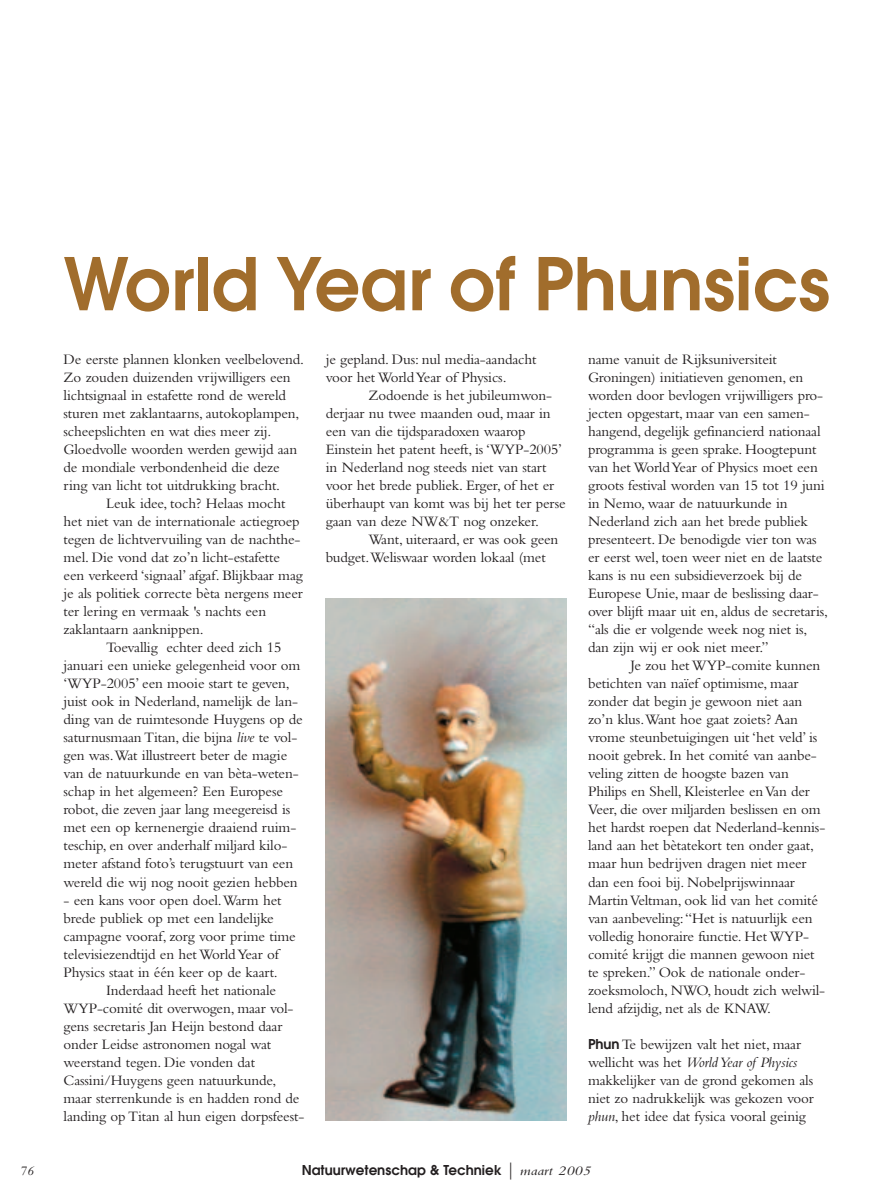
<style>
.page{position:relative;width:893px;height:1191px;background:#fff}
.page>*{position:absolute;margin:0;border:0;box-sizing:border-box;transform-origin:0 0}
.t1{font:600 72px "Avant Garde";color:#a16d2c}
.t2{font:15px/18px "Bembo";letter-spacing:-.01em;color:#231f20}
.t3{font:600 13.5px "Avant Garde";color:#231f20}
.t4{font:italic 13.5px "Bembo";color:#231f20}
.s1{font-style:italic}
.s2{font-family:"Avant Garde";font-weight:600;font-size:13.5px}
.s3{font-family:"Bembo";font-weight:400;font-size:19.5px}
.s4{font-family:"Bembo";font-weight:400;font-style:italic}
</style>
<div class="page">
<img style="left:326px;top:598px;width:241px;height:522px">
<h1 class="t1" style="left:64px;top:257px;width:768px">World Year of Phunsics</h1>
<p class="t2" style="left:64px;top:352px;width:242px">De eerste plannen klonken veelbelovend.<br>Zo zouden duizenden vrijwilligers een lichtsignaal in estafette rond de wereld sturen met zaklantaarns, autokoplampen, scheepslichten en wat dies meer zij.<br>Gloedvolle woorden werden gewijd aan de mondiale verbondenheid die deze ring van licht tot uitdrukking bracht.</p>
<p class="t2" style="left:64px;top:496px;width:241px;text-indent:43px">Leuk idee, toch? Helaas mocht het niet van de internationale actiegroep tegen de lichtvervuiling van de nachthe&shy;mel. Die vond dat zo’n licht-estafette een verkeerd ‘signaal’ afgaf. Blijkbaar mag je als politiek correcte bèta nergens meer ter lering en vermaak 's nachts een zaklantaarn aanknippen.</p>
<p class="t2" style="left:64px;top:640px;width:241px;text-indent:43px">Toevallig echter deed zich 15 januari een unieke gelegenheid voor om ‘WYP-2005’ een mooie start te geven, juist ook in Nederland, namelijk de lan&shy;ding van de ruimtesonde Huygens op de saturnusmaan Titan, die bijna <span class="s1">live</span> te vol&shy;gen was.Wat illustreert beter de magie van de natuurkunde en van bèta-weten&shy;schap in het algemeen? Een Europese robot, die zeven jaar lang meegereisd is met een op kernenergie draaiend ruim&shy;teschip, en over anderhalf miljard kilo&shy;meter afstand foto’s terugstuurt van een wereld die wij nog nooit gezien hebben</p>
<p class="t2" style="left:64px;top:892px;width:234px">- een kans voor open doel.Warm het brede publiek op met een landelijke campagne vooraf, zorg voor prime time televisiezendtijd en het World Year of Physics staat in één keer op de kaart.</p>
<p class="t2" style="left:64px;top:982px;width:242px;text-indent:43px">Inderdaad heeft het nationale WYP-comité dit overwogen, maar vol&shy;gens secretaris Jan Heijn bestond daar onder Leidse astronomen nogal wat weerstand tegen. Die vonden dat Cassini/Huygens geen natuurkunde, maar sterrenkunde is en hadden rond de landing op Titan al hun eigen dorpsfeest-</p>
<p class="t2" style="left:326px;top:352px;width:212px">je gepland. Dus: nul media-aandacht voor het World Year of Physics.</p>
<p class="t2" style="left:326px;top:388px;width:241px;text-indent:43px">Zodoende is het jubileumwon&shy;derjaar nu twee maanden oud, maar in een van die tijdsparadoxen waarop Einstein het patent heeft, is ‘WYP-2005’ in Nederland nog steeds niet van start voor het brede publiek. Erger, of het er überhaupt van komt was bij het ter perse gaan van deze NW&amp;T nog onzeker.</p>
<p class="t2" style="left:326px;top:532px;width:234px;text-indent:43px">Want, uiteraard, er was ook geen budget.Weliswaar worden lokaal (met</p>
<p class="t2" style="left:588px;top:352px;width:242px">name vanuit de Rijksuniversiteit Groningen) initiatieven genomen, en worden door bevlogen vrijwilligers pro&shy;jecten opgestart, maar van een samen&shy;hangend, degelijk gefinancierd nationaal programma is geen sprake. Hoogtepunt van het World Year of Physics moet een groots festival worden van 15 tot 19 juni in Nemo, waar de natuurkunde in Nederland zich aan het brede publiek presenteert. De benodigde vier ton was er eerst wel, toen weer niet en de laatste kans is nu een subsidieverzoek bij de Europese Unie, maar de beslissing daar&shy;over blijft maar uit en, aldus de secretaris, “als die er volgende week nog niet is, dan zijn wij er ook niet meer.”</p>
<p class="t2" style="left:588px;top:658px;width:239px;text-indent:43px">Je zou het WYP-comite kunnen betichten van naïef optimisme, maar zonder dat begin je gewoon niet aan zo’n klus.Want hoe gaat zoiets? Aan vrome steunbetuigingen uit ‘het veld’ is nooit gebrek. In het comité van aanbe&shy;veling zitten de hoogste bazen van Philips en Shell, Kleisterlee en Van der Veer, die over miljarden beslissen en om het hardst roepen dat Nederland-kennis&shy;land aan het bètatekort ten onder gaat, maar hun bedrijven dragen niet meer dan een fooi bij. Nobelprijswinnaar Martin Veltman, ook lid van het comité van aanbeveling:“Het is natuurlijk een volledig honoraire functie. Het WYP&shy;comité krijgt die mannen gewoon niet te spreken.” Ook de nationale onder&shy;zoeksmoloch, NWO, houdt zich welwil&shy;lend afzijdig, net als de KNAW.</p>
<p class="t2" style="left:588px;top:1036px;width:227px"><span class="s2">Phun</span> Te bewijzen valt het niet, maar wellicht was het <span class="s1">World Year of Physics </span>makkelijker van de grond gekomen als niet zo nadrukkelijk was gekozen voor <span class="s1">phun</span>, het idee dat fysica vooral geinig</p>
<p class="t4" style="left:20px;top:1165px;width:15px">76</p>
<p class="t3" style="left:302px;top:1164px;width:291px">Natuurwetenschap &amp; Techniek <span class="s3">|</span> <span class="s4">maart 2005</span></p>
</div>
